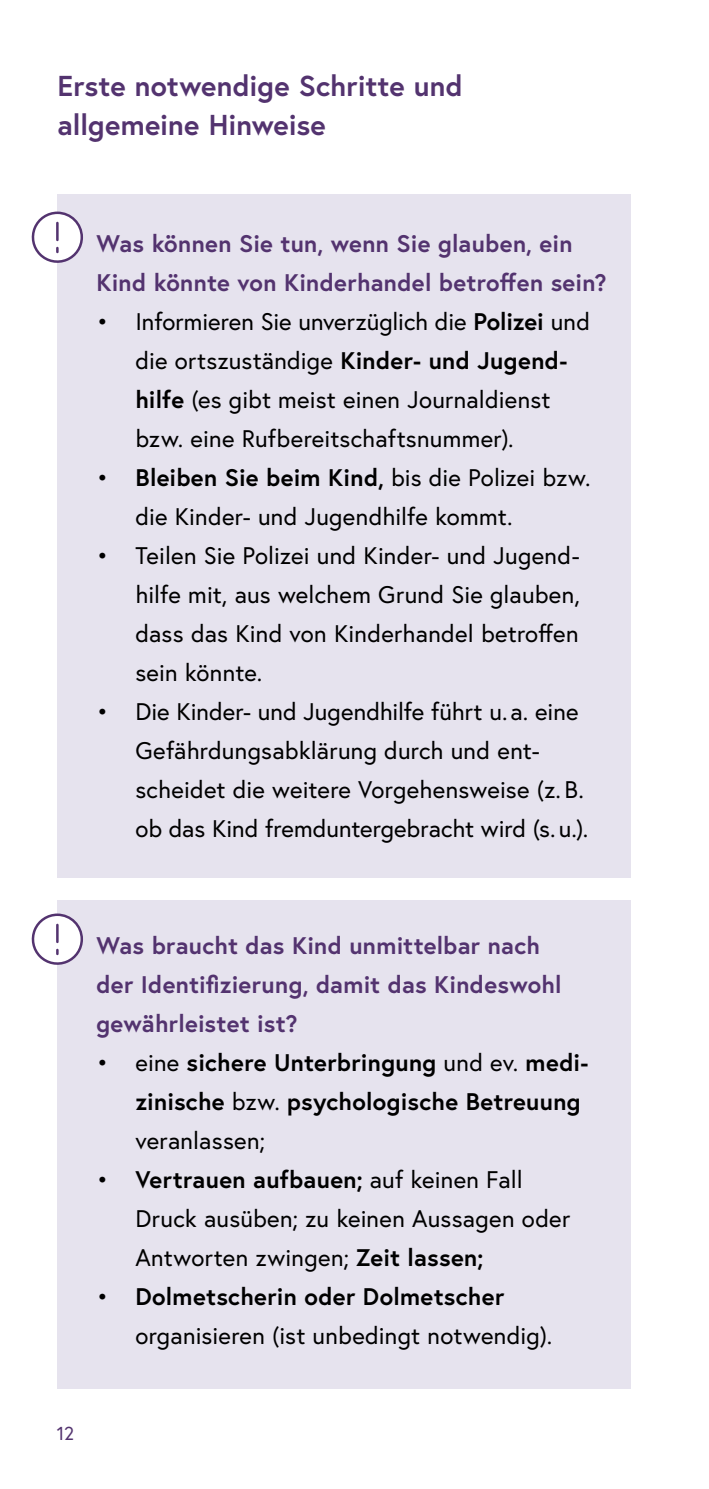
<style>
.page{position:relative;width:709px;height:1489px;background:#fff}
.page>*{position:absolute;margin:0;border:0;box-sizing:border-box;transform-origin:0 0}
.h2_ohne_Nummerierung{font:700 28.75px/39px "Europa Austria";color:#53336f}
.t1{font:24px/39px "Europa Austria";letter-spacing:.005em;color:#000}
.Infobox_p_Infobox_Titel{font:700 24px/39px "Europa Austria";letter-spacing:.01em;color:#53336f}
.t2{font:700 24px/39px "Europa Austria";letter-spacing:.01em;color:#000}
.t3{font:18.75px "Europa Austria";color:#53336f}
.s1{font-weight:700}
.s2{font-weight:400}
</style>
<div class="page">
<div style="left:57px;top:195px;width:574px;height:140px;background:#e6e3ee"></div>
<div style="left:57px;top:272px;width:574px;height:219px;background:#e6e3ee"></div>
<div style="left:57px;top:428px;width:574px;height:141px;background:#e6e3ee"></div>
<div style="left:57px;top:506px;width:574px;height:219px;background:#e6e3ee"></div>
<div style="left:57px;top:662px;width:574px;height:216px;background:#e6e3ee"></div>
<div style="left:57px;top:900px;width:574px;height:176px;background:#e6e3ee"></div>
<div style="left:57px;top:1013px;width:574px;height:180px;background:#e6e3ee"></div>
<div style="left:57px;top:1130px;width:574px;height:180px;background:#e6e3ee"></div>
<div style="left:57px;top:1247px;width:574px;height:141px;background:#e6e3ee"></div>
<svg style="left:31px;top:211px;width:52px;height:52px"></svg>
<svg style="left:31px;top:913px;width:52px;height:52px"></svg>
<h2 class="h2_ohne_Nummerierung" style="left:57px;top:66px;width:407px">Erste notwendige Schritte und allgemeine Hinweise</h2>
<p class="Infobox_p_Infobox_Titel" style="left:96px;top:224px;width:511px">Was können Sie tun, wenn Sie glauben, ein<br>Kind könnte von Kinderhandel betroffen sein?</p>
<p class="t1" style="left:135px;top:302px;width:456px;text-indent:-39px">• Informieren Sie unverzüglich die <span class="s1">Polizei</span> und die ortszuständige <span class="s1">Kinder- und Jugend&shy;hilfe</span> (es gibt meist einen Journaldienst bzw. eine Rufbereitschaftsnummer).</p>
<p class="t1" style="left:135px;top:458px;width:456px;text-indent:-39px">• <span class="s1">Bleiben Sie beim Kind,</span> bis die Polizei bzw. die Kinder- und Jugendhilfe kommt.</p>
<p class="t1" style="left:135px;top:536px;width:446px;text-align:justify;text-indent:-39px">• Teilen Sie Polizei und Kinder- und Jugend&shy;hilfe mit, aus welchem Grund Sie glauben, dass das Kind von Kinderhandel betroffen sein könnte.</p>
<p class="t1" style="left:135px;top:692px;width:454px;text-indent:-39px">• Die Kinder- und Jugendhilfe führt u.a. eine Gefährdungsabklärung durch und ent&shy;scheidet die weitere Vorgehensweise (z. B. ob das Kind fremduntergebracht wird (s.u.).</p>
<p class="Infobox_p_Infobox_Titel" style="left:96px;top:925px;width:466px">Was braucht das Kind unmittelbar nach der Identifizierung, damit das Kindeswohl gewährleistet ist?</p>
<p class="t2" style="left:135px;top:1042px;width:454px;text-indent:-39px"><span class="s2">• eine</span> sichere Unterbringung <span class="s2">und ev.</span> medi&shy;zinische <span class="s2">bzw.</span> psychologische Betreuung <span class="s2">veranlassen;</span></p>
<p class="t1" style="left:135px;top:1159px;width:436px;text-indent:-39px">• <span class="s1">Vertrauen aufbauen;</span> auf keinen Fall<br>Druck ausüben; zu keinen Aussagen oder<br>Antworten zwingen; <span class="s1">Zeit lassen;</span></p>
<p class="t1" style="left:135px;top:1276px;width:418px;text-indent:-39px">• <span class="s1">Dolmetscherin oder Dolmetscher </span>organisieren (ist unbedingt notwendig).</p>
<p class="t3" style="left:57px;top:1420px;width:19px">12</p>
</div>
